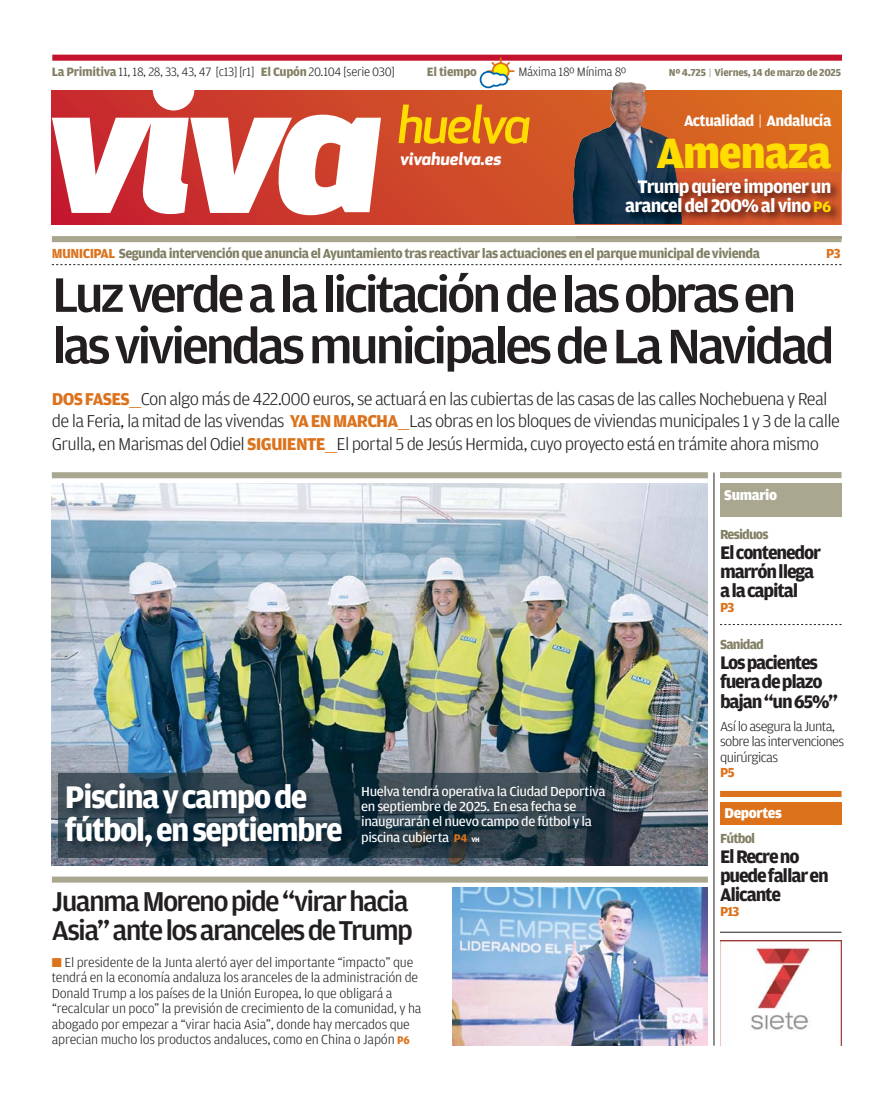
<style>
.page{position:relative;width:893px;height:1094px;background:#fff}
.page>*{position:absolute;margin:0;border:0;box-sizing:border-box;transform-origin:0 0}
.t1{font:500 51.45px/51.4px "Amplitude";letter-spacing:-.065em;color:#231f20;scale:1.08 1}
.t2{font:italic 500 51.45px "Apex New";letter-spacing:-.045em;color:#fd0}
.t3{font:900 45px "Amplitude";letter-spacing:-.025em;color:#fd0}
.t4{font:700 33.15px/33.2px "Amplitude";letter-spacing:-.05em;color:#fff}
.t5{font:500 28.95px/29px "Amplitude";letter-spacing:-.06em;color:#231f20}
.t6{font:700 19.35px/19.4px "Amplitude";letter-spacing:-.06em;color:#231f20}
.t7{font:700 19.35px/19.4px "Amplitude";letter-spacing:-.045em;color:#fff;text-align:right}
.t8{font:300 18.15px/22.2px "Amplitude";letter-spacing:-.04em;color:#231f20}
.t9{font:italic 700 17.1px "Apex New";letter-spacing:-.005em;color:#fff}
.t10{font:700 16.05px "Amplitude";letter-spacing:-.035em;color:#fff}
.t11{font:900 15px "Amplitude";letter-spacing:-.025em;color:#fff}
.t12{font:300 13.95px/15.5px "Amplitude";letter-spacing:-.015em;color:#231f20}
.t13{font:13.95px/15.5px "Amplitude";letter-spacing:-.03em;color:#fff;scale:1.05 1}
.t14{font:700 13.95px "Amplitude";letter-spacing:-.035em;color:#827f64}
.t15{font:300 13.95px/15.5px "Amplitude";letter-spacing:-.045em;color:#231f20;scale:1.05 1}
.t16{font:700 13.95px "Amplitude";letter-spacing:-.06em;color:#827f64}
.t17{font:700 13.95px "Amplitude";letter-spacing:-.06em;color:#dc721c}
.t18{font:300 12.9px "Amplitude";letter-spacing:-.02em;color:#231f20}
.t19{font:700 12.9px "Amplitude";letter-spacing:-.025em;color:#827f64}
.t20{font:700 10.65px "Amplitude";letter-spacing:-.025em;color:#827f64}
.s1{font-weight:700;color:#827f64}
.s2{font-weight:300}
.s3{font-size:16.05px;color:#fd0}
.s4{color:#dc721c}
.s5{font-weight:700;color:#dc721c}
.s6{font-weight:700;font-size:11.85px;color:#dc721c}
.s7{font-weight:700;font-size:6.9px}
</style>
<div class="page">
<svg style="left:52px;top:90px;width:789px;height:135px;background:#d25325"></svg>
<svg style="left:52px;top:90px;width:329px;height:125px"></svg>
<div style="left:52px;top:55px;width:790px;height:6px;background:#c4122f"></div>
<svg style="left:479px;top:60px;width:34px;height:29px"></svg>
<div style="left:52px;top:472px;width:655px;height:6px;background:#a9a790"></div>
<img style="left:52px;top:484px;width:655px;height:381px">
<hr style="left:713px;top:472px;width:1px;height:573px;background:#231f20">
<svg style="left:52px;top:236px;width:789px;height:6px;background:#a8a68e"></svg>
<img style="left:58px;top:772px;width:554px;height:7px">
<img style="left:56px;top:865px;width:297px;height:1px">
<img style="left:56px;top:774px;width:2px;height:91px">
<img style="left:58px;top:779px;width:295px;height:86px">
<img style="left:58px;top:774px;width:321px;height:5px">
<img style="left:353px;top:779px;width:280px;height:86px">
<img style="left:379px;top:865px;width:254px;height:1px">
<svg style="left:353px;top:865px;width:26px;height:1px"></svg>
<img style="left:720px;top:940px;width:121px;height:105px">
<hr style="left:720px;top:932px;width:121px;height:1px;background:#231f20">
<div style="left:720px;top:483px;width:121px;height:34px;background:#a9a790"></div>
<svg style="left:720px;top:624px;width:121px;height:1px"></svg>
<div style="left:720px;top:472px;width:121px;height:6px;background:#a9a790"></div>
<div style="left:720px;top:791px;width:121px;height:6px;background:#dc721c"></div>
<div style="left:720px;top:802px;width:121px;height:22px;background:#dc721c"></div>
<div style="left:52px;top:876px;width:655px;height:6px;background:#a9a790"></div>
<svg style="left:52px;top:264px;width:789px;height:1px"></svg>
<img style="left:453px;top:887px;width:254px;height:158px">
<img style="left:572px;top:82px;width:109px;height:142px">
<img style="left:576px;top:172px;width:265px;height:53px">
<img style="left:576px;top:172px;width:105px;height:52px">
<p class="t18" style="left:52px;top:66px;width:344px"><span class="s1">La Primitiva</span> 11, 18, 28, 33, 43, 47 [c13] [r1] <span class="s1">El Cupón</span> 20.104 [serie 030]</p>
<p class="t19" style="left:427px;top:66px;width:52px">El tiempo</p>
<p class="t18" style="left:518px;top:66px;width:110px">Máxima 18º Mínima 8º</p>
<p class="t20" style="left:668px;top:68px;width:174px">Nº 4.725 <span class="s2">|</span> Viernes, 14 de marzo de 2025</p>
<h1 class="t2" style="left:397px;top:95px;width:135px">huelva</h1>
<p class="t9" style="left:400px;top:149px;width:103px">vivahuelva.es</p>
<p class="t10" style="left:684px;top:115px;width:149px">Actualidad <span class="s2">|</span> Andalucía</p>
<h2 class="t3" style="left:656px;top:135px;width:177px">Amenaza</h2>
<h3 class="t7" style="left:625px;top:178px;width:208px">Trump quiere imponer un arancel del 200% al vino <span class="s3">P6</span></h3>
<p class="t14" style="left:52px;top:248px;width:709px"><span class="s4">MUNICIPAL</span> Segunda intervención que anuncia el Ayuntamiento tras reactivar las actuaciones en el parque municipal de vivienda</p>
<p class="t17" style="left:826px;top:248px;width:16px">P3</p>
<h1 class="t1" style="left:52px;top:272px;width:726px">Luz verde a la licitación de las obras en las viviendas municipales de La Navidad</h1>
<p class="t8" style="left:52px;top:389px;width:789px"><span class="s5">DOS FASES</span><span class="s4">___</span>Con algo más de 422.000 euros, se actuará en las cubiertas de las casas de las calles Nochebuena y Real de la Feria, la mitad de las vivendas <span class="s5">YA EN MARCHA</span><span class="s4">___</span>Las obras en los bloques de viviendas municipales 1 y 3 de la calle<br>Grulla, en Marismas del Odiel <span class="s5">SIGUIENTE</span><span class="s4">___</span>El portal 5 de Jesús Hermida, cuyo proyecto está en trámite ahora mismo</p>
<p class="t11" style="left:724px;top:489px;width:54px">Sumario</p>
<p class="t16" style="left:720px;top:529px;width:50px">Residuos</p>
<h3 class="t6" style="left:720px;top:544px;width:102px">El contenedor marrón llega a la capital</h3>
<p class="t17" style="left:720px;top:602px;width:16px">P3</p>
<h3 class="t4" style="left:65px;top:782px;width:279px">Piscina y campo de fútbol, en septiembre</h3>
<p class="t13" style="left:361px;top:784px;width:234px">Huelva tendrá operativa la Ciudad Deportiva en septiembre de 2025. En esa fecha se inaugurarán el nuevo campo de fútbol y la piscina cubierta <span class="s6">P4</span> <span class="s7">VH</span></p>
<h3 class="t5" style="left:52px;top:889px;width:362px">Juanma Moreno pide “virar hacia<br>Asia” ante los aranceles de Trump</h3>
<p class="t12" style="left:52px;top:955px;width:371px"><span class="s4">■</span> El presidente de la Junta alertó ayer del importante “impacto” que tendrá en la economía andaluza los aranceles de la administración de Donald Trump a los países de la Unión Europea, lo que obligará a “recalcular un poco” la previsión de crecimiento de la comunidad, y ha abogado por empezar a “virar hacia Asia”, donde hay mercados que aprecian mucho los productos andaluces, como en China o Japón <span class="s6">P6</span></p>
<p class="t16" style="left:720px;top:639px;width:45px">Sanidad</p>
<h3 class="t6" style="left:720px;top:654px;width:120px">Los pacientes fuera de plazo bajan “un 65%”</h3>
<p class="t15" style="left:720px;top:719px;width:120px">Así lo asegura la Junta, sobre las intervenciones quirúrgicas</p>
<p class="t17" style="left:720px;top:767px;width:16px">P5</p>
<p class="t11" style="left:724px;top:807px;width:59px">Deportes</p>
<p class="t14" style="left:720px;top:832px;width:37px">Fútbol</p>
<h3 class="t6" style="left:720px;top:847px;width:110px">El Recre no puede fallar en<br>Alicante</h3>
<p class="t17" style="left:720px;top:906px;width:21px">P13</p>
</div>
